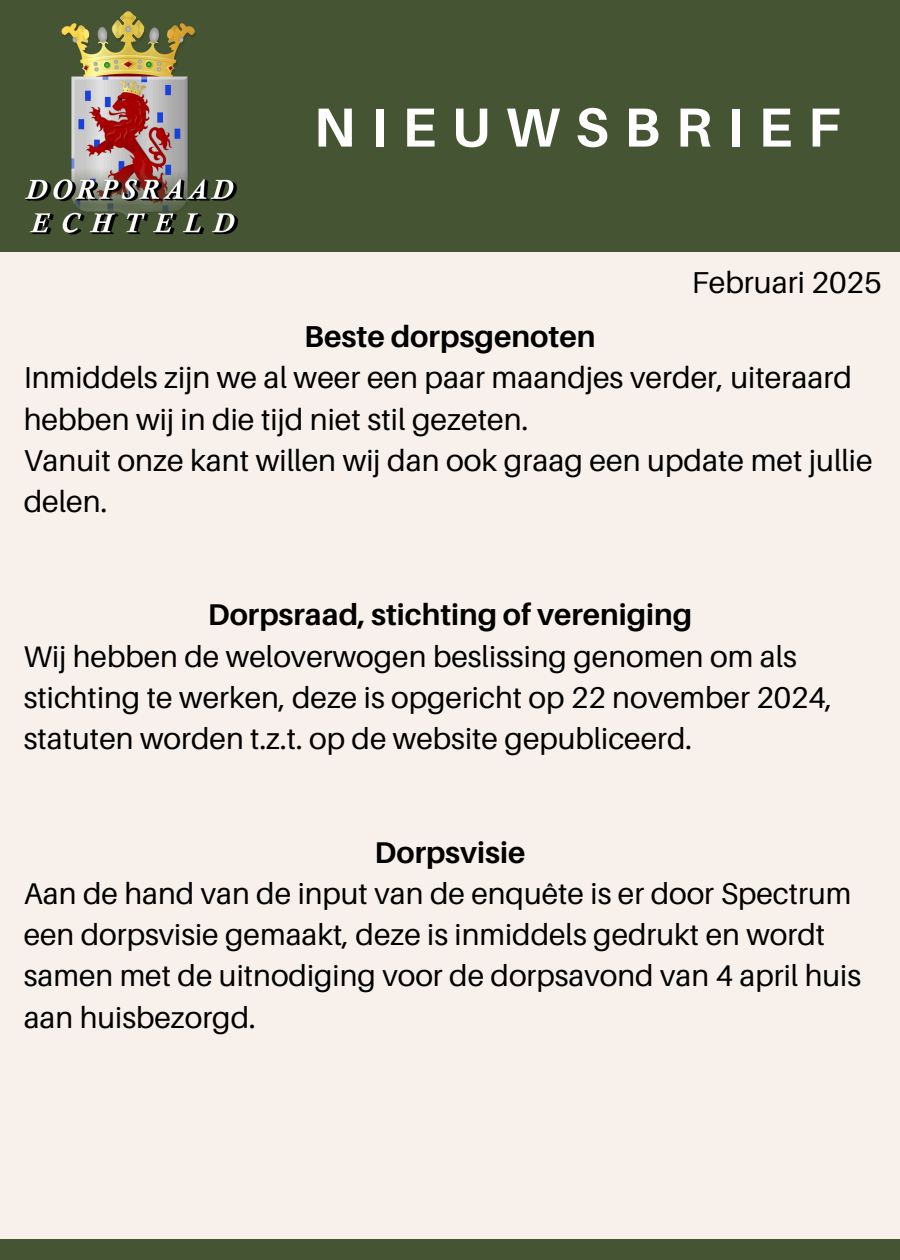
<style>
.page{position:relative;width:900px;height:1260px;background:#f8f1eb}
.page>*{position:absolute;margin:0;border:0;box-sizing:border-box;transform-origin:0 0}
.t1{font:700 55px "Aileron";letter-spacing:.28em;color:#fff}
.t2{font:30.25px/41.2px "Aileron";color:#000}
.t3{font:700 30.25px "Aileron";color:#000}
.t4{font:30px/41.2px "Aileron";color:#000}
.t5{font:700 30px "Aileron";color:#000}
</style>
<div class="page">
<div style="left:0;top:0;width:900px;height:252px;background:#455533"></div>
<img style="left:24px;top:11px;width:214px;height:224px">
<div style="left:0;top:1239px;width:900px;height:21px;background:#455533"></div>
<h1 class="t1" style="left:314px;top:93px;width:528px">NIEUWSBRIEF</h1>
<p class="t2" style="left:692px;top:261px;width:191px">Februari 2025</p>
<p class="t3" style="left:304px;top:318px;width:293px">Beste dorpsgenoten</p>
<p class="t2" style="left:24px;top:357px;width:830px">Inmiddels zijn we al weer een paar maandjes verder, uiteraard hebben wij in die tijd niet stil gezeten.</p>
<p class="t2" style="left:24px;top:439px;width:851px">Vanuit onze kant willen wij dan ook graag een update met jullie delen.</p>
<p class="t5" style="left:208px;top:596px;width:486px">Dorpsraad, stichting of vereniging</p>
<p class="t4" style="left:24px;top:635px;width:810px">Wij hebben de weloverwogen beslissing genomen om als stichting te werken, deze is opgericht op 22 november 2024, statuten worden t.z.t. op de website gepubliceerd.</p>
<p class="t5" style="left:375px;top:833px;width:152px">Dorpsvisie</p>
<p class="t4" style="left:24px;top:872px;width:839px">Aan de hand van de input van de enquête is er door Spectrum een dorpsvisie gemaakt, deze is inmiddels gedrukt en wordt samen met de uitnodiging voor de dorpsavond van 4 april huis aan huisbezorgd.</p>
</div>
